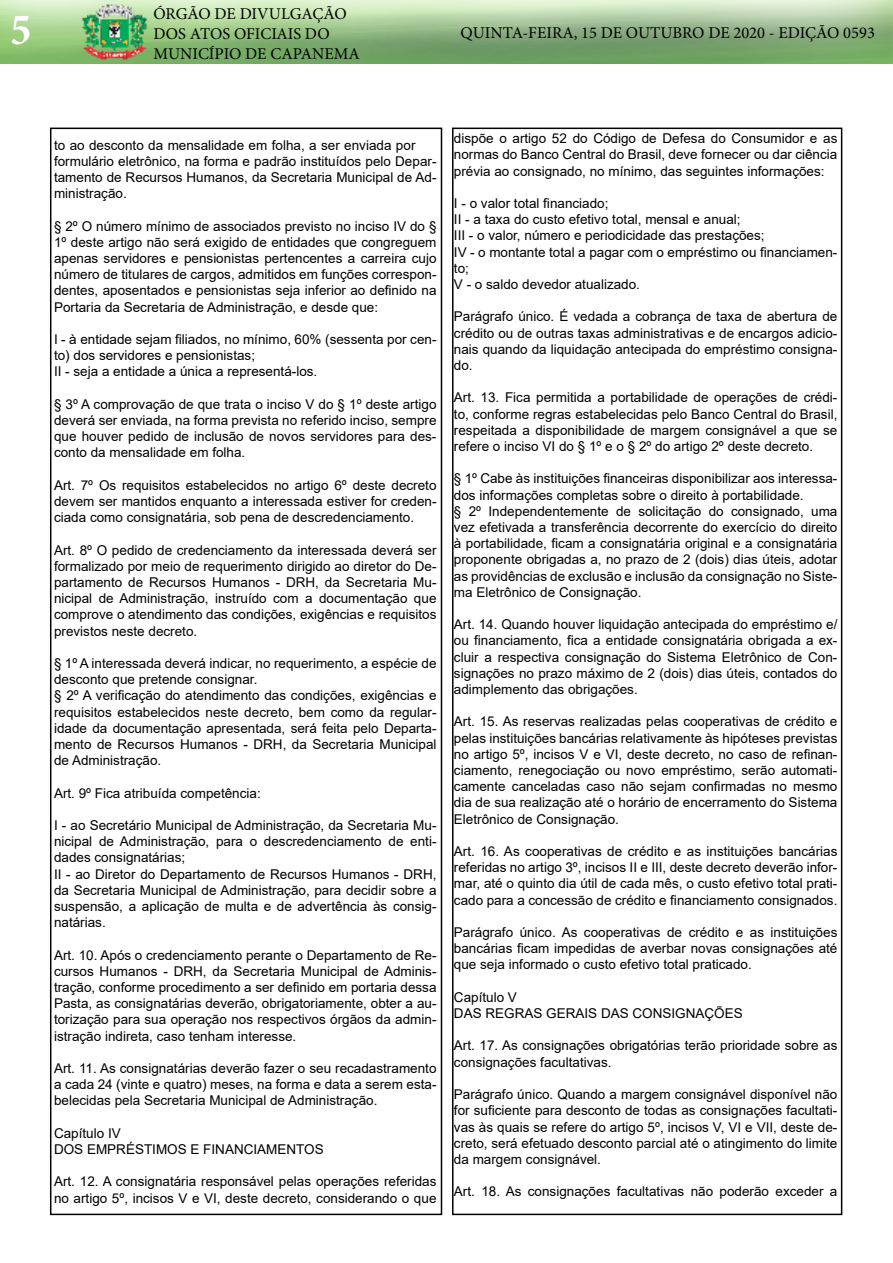
<style>
.page{position:relative;width:893px;height:1263px;background:#fff}
.page>*{position:absolute;margin:0;border:0;box-sizing:border-box;transform-origin:0 0}
.t1{font:700 condensed 45px "Minion Pro";color:#fff}
.t2{font:16.5px/19.8px "Minion Pro";color:#000}
.t3{font:13.5px/16.2px "Arial";color:#000;text-align:justify}
</style>
<div class="page">
<div style="left:50px;top:128px;width:392px;height:1087px;border:2px solid #000"></div>
<img style="left:0;top:0;width:893px;height:64px">
<div style="left:452px;top:128px;width:390px;height:1087px;border:2px solid #000"></div>
<h1 class="t1" style="left:11px;top:-1px;width:22px">5</h1>
<p class="t2" style="left:153px;top:4px;width:208px">ÓRGÃO DE DIVULGAÇÃO<br>DOS ATOS OFICIAIS DO<br>MUNICÍPIO DE CAPANEMA</p>
<p class="t2" style="left:461px;top:23px;width:416px">QUINTA-FEIRA, 15 DE OUTUBRO DE 2020 - EDIÇÃO 0593</p>
<p class="t3" style="left:54px;top:137px;width:384px;text-align:left">to ao desconto da mensalidade em folha, a ser enviada por formulário eletrônico, na forma e padrão instituídos pelo Depar&shy;tamento de Recursos Humanos, da Secretaria Municipal de Ad&shy;ministração.</p>
<p class="t3" style="left:54px;top:218px;width:384px">§ 2º O número mínimo de associados previsto no inciso IV do § 1º deste artigo não será exigido de entidades que congreguem apenas servidores e pensionistas pertencentes a carreira cujo número de titulares de cargos, admitidos em funções correspon&shy;dentes, aposentados e pensionistas seja inferior ao definido na Portaria da Secretaria de Administração, e desde que:</p>
<p class="t3" style="left:54px;top:331px;width:384px;text-align:left">I - à entidade sejam filiados, no mínimo, 60% (sessenta por cen&shy;to) dos servidores e pensionistas;<br>II - seja a entidade a única a representá-los.</p>
<p class="t3" style="left:54px;top:396px;width:384px">§ 3º A comprovação de que trata o inciso V do § 1º deste artigo deverá ser enviada, na forma prevista no referido inciso, sempre que houver pedido de inclusão de novos servidores para des&shy;conto da mensalidade em folha.</p>
<p class="t3" style="left:54px;top:477px;width:384px">Art. 7º Os requisitos estabelecidos no artigo 6º deste decreto devem ser mantidos enquanto a interessada estiver for creden&shy;ciada como consignatária, sob pena de descredenciamento.</p>
<p class="t3" style="left:54px;top:542px;width:384px">Art. 8º O pedido de credenciamento da interessada deverá ser formalizado por meio de requerimento dirigido ao diretor do De&shy;partamento de Recursos Humanos - DRH, da Secretaria Mu&shy;nicipal de Administração, instruído com a documentação que comprove o atendimento das condições, exigências e requisitos previstos neste decreto.</p>
<p class="t3" style="left:54px;top:655px;width:384px;text-align:left">§ 1º A interessada deverá indicar, no requerimento, a espécie de desconto que pretende consignar.<br>§ 2º A verificação do atendimento das condições, exigências e requisitos estabelecidos neste decreto, bem como da regular&shy;idade da documentação apresentada, será feita pelo Departa&shy;mento de Recursos Humanos - DRH, da Secretaria Municipal de Administração.</p>
<p class="t3" style="left:54px;top:785px;width:208px">Art. 9º Fica atribuída competência:</p>
<p class="t3" style="left:54px;top:817px;width:384px;text-align:left">I - ao Secretário Municipal de Administração, da Secretaria Mu&shy;nicipal de Administração, para o descredenciamento de enti&shy;dades consignatárias;<br>II - ao Diretor do Departamento de Recursos Humanos - DRH, da Secretaria Municipal de Administração, para decidir sobre a suspensão, a aplicação de multa e de advertência às consig&shy;natárias.</p>
<p class="t3" style="left:54px;top:947px;width:384px">Art. 10. Após o credenciamento perante o Departamento de Re&shy;cursos Humanos - DRH, da Secretaria Municipal de Adminis&shy;tração, conforme procedimento a ser definido em portaria dessa Pasta, as consignatárias deverão, obrigatoriamente, obter a au&shy;torização para sua operação nos respectivos órgãos da admin&shy;istração indireta, caso tenham interesse.</p>
<p class="t3" style="left:54px;top:1060px;width:384px">Art. 11. As consignatárias deverão fazer o seu recadastramento a cada 24 (vinte e quatro) meses, na forma e data a serem esta&shy;belecidas pela Secretaria Municipal de Administração.</p>
<p class="t3" style="left:54px;top:1125px;width:271px">Capítulo IV<br>DOS EMPRÉSTIMOS E FINANCIAMENTOS</p>
<p class="t3" style="left:54px;top:1173px;width:384px">Art. 12. A consignatária responsável pelas operações referidas no artigo 5º, incisos V e VI, deste decreto, considerando o que</p>
<p class="t3" style="left:454px;top:130px;width:385px">dispõe o artigo 52 do Código de Defesa do Consumidor e as normas do Banco Central do Brasil, deve fornecer ou dar ciência prévia ao consignado, no mínimo, das seguintes informações:</p>
<p class="t3" style="left:454px;top:195px;width:385px;text-align:left">I - o valor total financiado;<br>II - a taxa do custo efetivo total, mensal e anual;<br>III - o valor, número e periodicidade das prestações;<br>IV - o montante total a pagar com o empréstimo ou financiamen&shy;to;<br>V - o saldo devedor atualizado.</p>
<p class="t3" style="left:454px;top:308px;width:385px">Parágrafo único. É vedada a cobrança de taxa de abertura de crédito ou de outras taxas administrativas e de encargos adicio&shy;nais quando da liquidação antecipada do empréstimo consigna&shy;do.</p>
<p class="t3" style="left:454px;top:389px;width:385px">Art. 13. Fica permitida a portabilidade de operações de crédi&shy;to, conforme regras estabelecidas pelo Banco Central do Brasil, respeitada a disponibilidade de margem consignável a que se refere o inciso VI do § 1º e o § 2º do artigo 2º deste decreto.</p>
<p class="t3" style="left:454px;top:470px;width:385px;text-align:left">§ 1º Cabe às instituições financeiras disponibilizar aos interessa&shy;dos informações completas sobre o direito à portabilidade.<br>§ 2º Independentemente de solicitação do consignado, uma vez efetivada a transferência decorrente do exercício do direito à portabilidade, ficam a consignatária original e a consignatária proponente obrigadas a, no prazo de 2 (dois) dias úteis, adotar as providências de exclusão e inclusão da consignação no Siste&shy;ma Eletrônico de Consignação.</p>
<p class="t3" style="left:454px;top:616px;width:385px">Art. 14. Quando houver liquidação antecipada do empréstimo e/ ou financiamento, fica a entidade consignatária obrigada a ex&shy;cluir a respectiva consignação do Sistema Eletrônico de Con&shy;signações no prazo máximo de 2 (dois) dias úteis, contados do adimplemento das obrigações.</p>
<p class="t3" style="left:454px;top:713px;width:385px">Art. 15. As reservas realizadas pelas cooperativas de crédito e pelas instituições bancárias relativamente às hipóteses previstas no artigo 5º, incisos V e VI, deste decreto, no caso de refinan&shy;ciamento, renegociação ou novo empréstimo, serão automati&shy;camente canceladas caso não sejam confirmadas no mesmo dia de sua realização até o horário de encerramento do Sistema Eletrônico de Consignação.</p>
<p class="t3" style="left:454px;top:843px;width:385px">Art. 16. As cooperativas de crédito e as instituições bancárias referidas no artigo 3º, incisos II e III, deste decreto deverão infor&shy;mar, até o quinto dia útil de cada mês, o custo efetivo total prati&shy;cado para a concessão de crédito e financiamento consignados.</p>
<p class="t3" style="left:454px;top:924px;width:385px">Parágrafo único. As cooperativas de crédito e as instituições bancárias ficam impedidas de averbar novas consignações até que seja informado o custo efetivo total praticado.</p>
<p class="t3" style="left:454px;top:989px;width:290px">Capítulo V<br>DAS REGRAS GERAIS DAS CONSIGNAÇÕES</p>
<p class="t3" style="left:454px;top:1037px;width:385px">Art. 17. As consignações obrigatórias terão prioridade sobre as consignações facultativas.</p>
<p class="t3" style="left:454px;top:1086px;width:385px">Parágrafo único. Quando a margem consignável disponível não for suficiente para desconto de todas as consignações facultati&shy;vas às quais se refere do artigo 5º, incisos V, VI e VII, deste de&shy;creto, será efetuado desconto parcial até o atingimento do limite da margem consignável.</p>
<p class="t3" style="left:454px;top:1183px;width:385px">Art. 18. As consignações facultativas não poderão exceder a</p>
</div>
